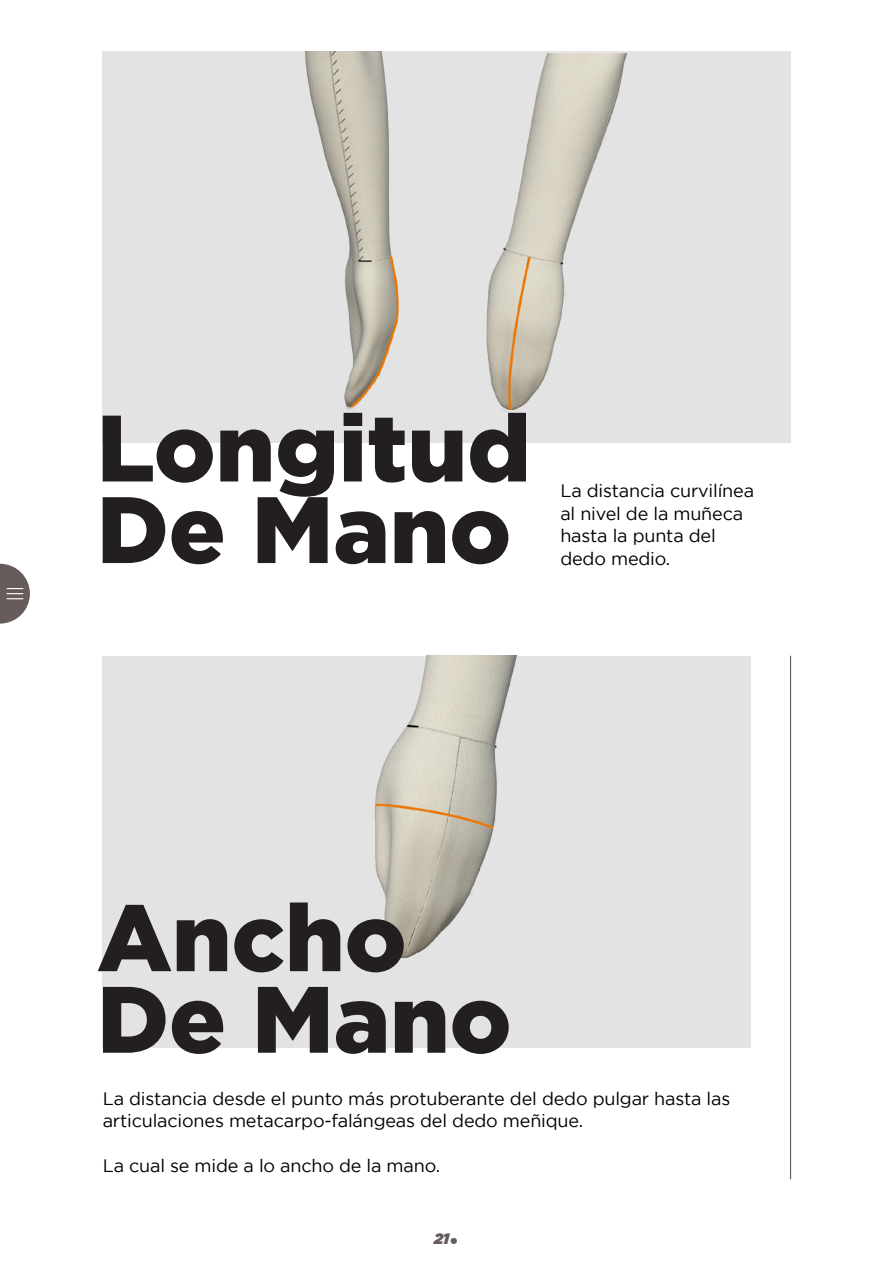
<style>
.page{position:relative;width:893px;height:1263px;background:#fff}
.page>*{position:absolute;margin:0;border:0;box-sizing:border-box;transform-origin:0 0}
.t1{font:900 94.05px/81.6px "Gotham";color:#231f20}
.t2{font:18px/22.5px "Gotham";letter-spacing:-.01em;color:#000}
.t3{font:italic 900 15px "Gotham";color:#655c5b}
.s1{font-family:"Futura";font-weight:700;font-style:normal;font-size:30px}
</style>
<div class="page">
<div style="left:102px;top:656px;width:649px;height:391px;background:#e3e3e3"></div>
<svg style="left:0;top:564px;width:30px;height:60px"></svg>
<hr style="left:790px;top:656px;width:1px;height:523px;background:#655c5b">
<img style="left:374px;top:656px;width:143px;height:302px">
<div style="left:103px;top:51px;width:688px;height:392px;background:#e3e3e3"></div>
<img style="left:305px;top:51px;width:323px;height:360px">
<h1 class="t1" style="left:97px;top:405px;width:435px">Longitud<br>De Mano</h1>
<p class="t2" style="left:560px;top:479px;width:195px">La distancia curvilínea al nivel de la muñeca hasta la punta del dedo medio.</p>
<h1 class="t1" style="left:97px;top:895px;width:416px">Ancho<br>De Mano</h1>
<p class="t2" style="left:103px;top:1087px;width:629px">La distancia desde el punto más protuberante del dedo pulgar hasta las articulaciones metacarpo-falángeas del dedo meñique.</p>
<p class="t2" style="left:103px;top:1154px;width:339px">La cual se mide a lo ancho de la mano.</p>
<p class="t3" style="left:434px;top:1229px;width:27px">21<span class="s1">.</span></p>
</div>
